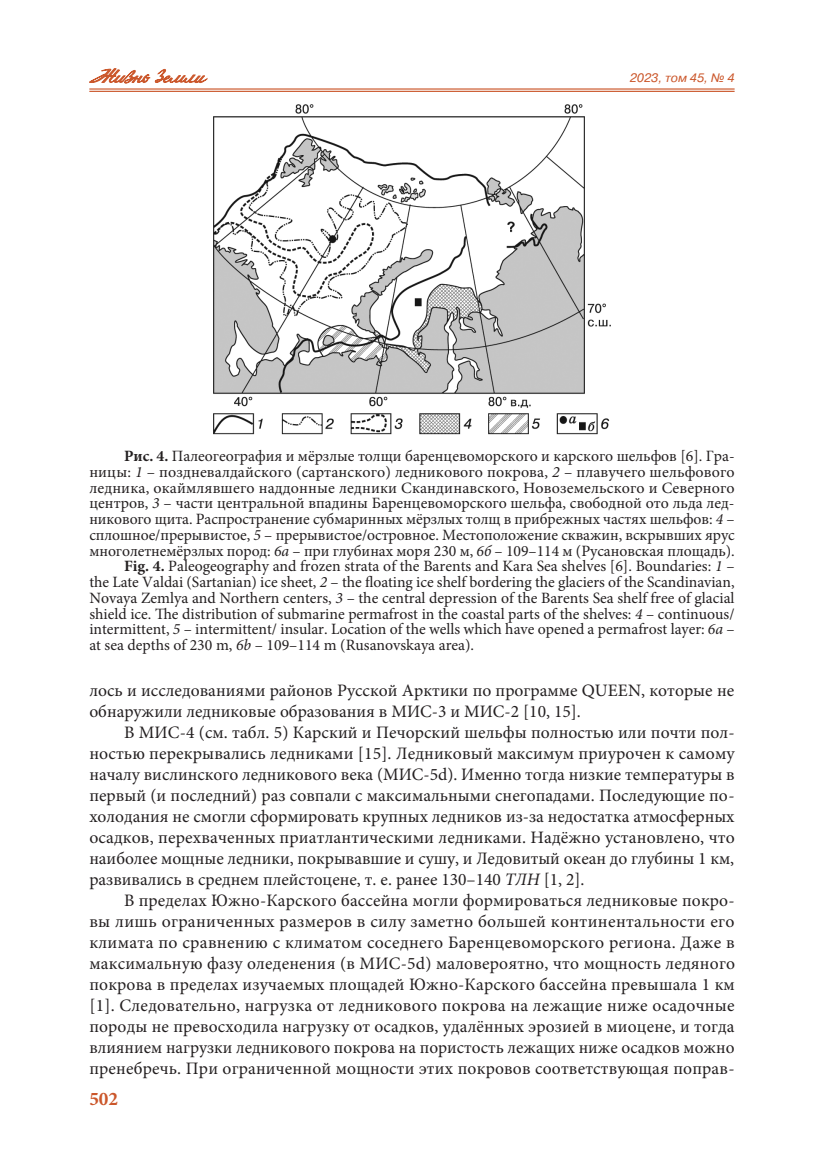
<style>
.page{position:relative;width:819px;height:1166px;background:#fff}
.page>*{position:absolute;margin:0;border:0;box-sizing:border-box;transform-origin:0 0}
.t1{font:700 19.25px "Minion Pro";color:#cb572b}
.оснТЕКСТ{font:17.5px/21px "Minion Pro";color:#231f20;text-align:justify}
.оснТЕКСТ-2{font:15.75px/15.8px "Minion Pro";color:#231f20;text-align:justify}
.t2{font:italic 12.25px "Pragmatica C";color:#cb572b}
.s1{font-weight:700}
.s2{font-style:italic}
</style>
<div class="page">
<hr style="left:89px;top:88px;width:645px;height:2px;background:#cb572b">
<hr style="left:89px;top:91px;width:645px;height:1px;background:#cb572b">
<svg style="left:89px;top:68px;width:118px;height:15px"></svg>
<img style="left:213px;top:105px;width:397px;height:329px">
<p class="t2" style="left:629px;top:71px;width:106px">2023, том 45, № 4</p>
<p class="оснТЕКСТ-2" style="left:89px;top:448px;width:647px;text-indent:35px"><span class="s1">Рис. 4.</span> Палеогеография и мёрзлые толщи баренцевоморского и карского шельфов [6]. Гра&shy;ницы: <span class="s2">1</span> – поздневалдайского (сартанского) ледникового покрова, <span class="s2">2</span> – плавучего шельфового ледника, окаймлявшего наддонные ледники Скандинавского, Новоземельского и Северного центров, <span class="s2">3</span> – части центральной впадины Баренцевоморского шельфа, свободной ото льда лед&shy;никового щита. Распространение субмаринных мёрзлых толщ в прибрежных частях шельфов: <span class="s2">4</span> – сплошное/прерывистое, <span class="s2">5</span> – прерывистое/островное. Местоположение скважин, вскрывших ярус многолетнемёрзлых пород: <span class="s2">6а</span> – при глубинах моря 230 м, <span class="s2">6б</span> – 109–114 м (Русановская площадь).</p>
<p class="оснТЕКСТ-2" style="left:89px;top:558px;width:646px;text-indent:35px"><span class="s1">Fig. 4.</span> Paleogeography and frozen strata of the Barents and Kara Sea shelves [6]. Boundaries: <span class="s2">1</span> – the Late Valdai (Sartanian) ice sheet, <span class="s2">2</span> – the floating ice shelf bordering the glaciers of the Scandinavian, Novaya Zemlya and Northern centers, <span class="s2">3</span> – the central depression of the Barents Sea shelf free of glacial shield ice. The distribution of submarine permafrost in the coastal parts of the shelves: <span class="s2">4</span> – continuous/ intermittent, <span class="s2">5</span> – intermittent/ insular. Location of the wells which have opened a permafrost layer: <span class="s2">6a</span> – at sea depths of 230 m, <span class="s2">6b</span> – 109–114 m (Rusanovskaya area).</p>
<p class="оснТЕКСТ" style="left:89px;top:680px;width:646px">лось и исследованиями районов Русской Арктики по программе QUEEN, которые не обнаружили ледниковые образования в МИС-3 и МИС-2 [10, 15].</p>
<p class="оснТЕКСТ" style="left:89px;top:722px;width:647px;text-indent:35px">В МИС-4 (см. табл. 5) Карский и Печорский шельфы полностью или почти пол&shy;ностью перекрывались ледниками [15]. Ледниковый максимум приурочен к самому началу вислинского ледникового века (МИС-5d). Именно тогда низкие температуры в первый (и последний) раз совпали с максимальными снегопадами. Последующие по&shy;холодания не смогли сформировать крупных ледников из-за недостатка атмосферных осадков, перехваченных приатлантическими ледниками. Надёжно установлено, что наиболее мощные ледники, покрывавшие и сушу, и Ледовитый океан до глубины 1 км, развивались в среднем плейстоцене, т. е. ранее 130–140 <span class="s2">ТЛН</span> [1, 2].</p>
<p class="оснТЕКСТ" style="left:89px;top:890px;width:647px;text-indent:35px">В пределах Южно-Карского бассейна могли формироваться ледниковые покро&shy;вы лишь ограниченных размеров в силу заметно большей континентальности его климата по сравнению с климатом соседнего Баренцевоморского региона. Даже в максимальную фазу оледенения (в МИС-5d) маловероятно, что мощность ледяного покрова в пределах изучаемых площадей Южно-Карского бассейна превышала 1 км [1]. Следовательно, нагрузка от ледникового покрова на лежащие ниже осадочные породы не превосходила нагрузку от осадков, удалённых эрозией в миоцене, и тогда влиянием нагрузки ледникового покрова на пористость лежащих ниже осадков можно пренебречь. При ограниченной мощности этих покровов соответствующая поправ-</p>
<p class="t1" style="left:89px;top:1085px;width:30px">502</p>
</div>
